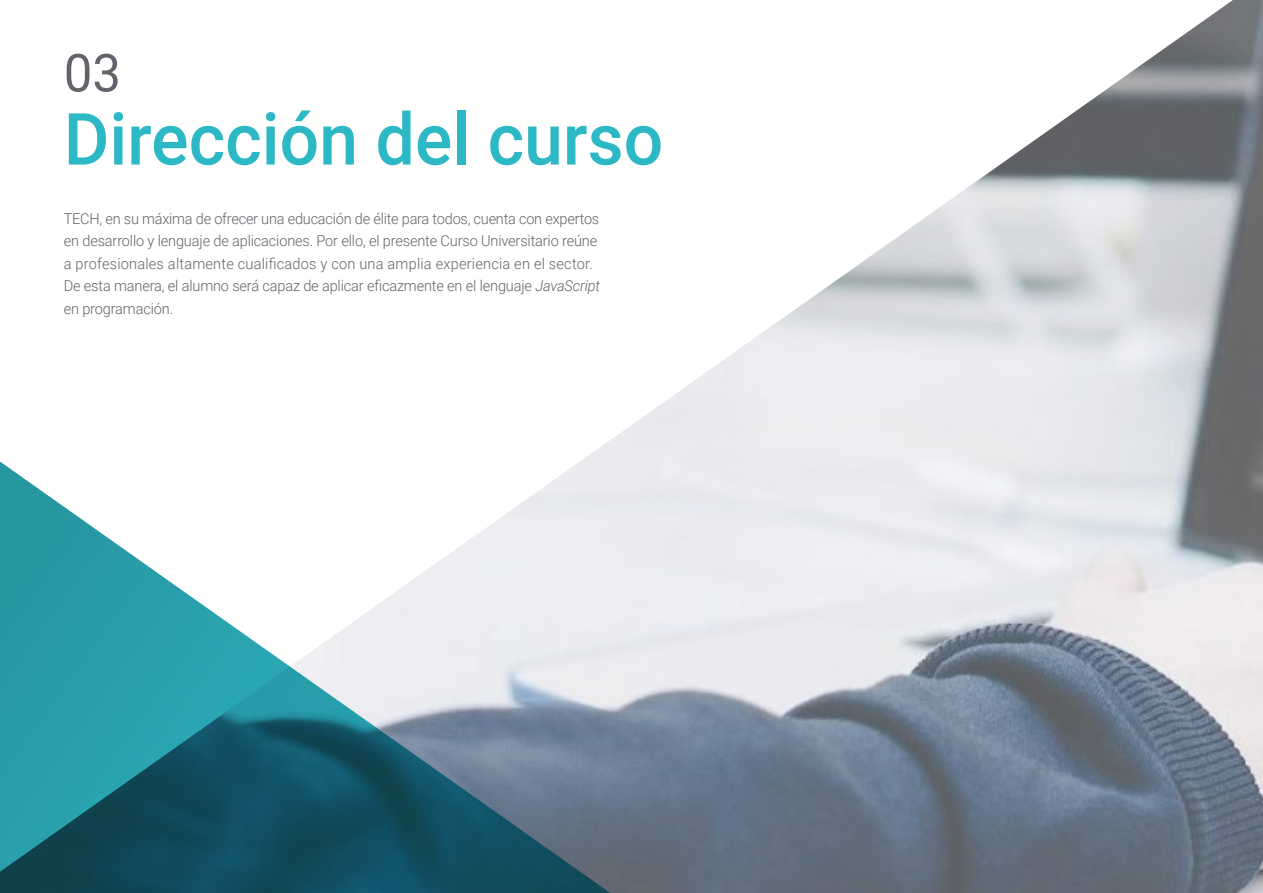
<style>
.page{position:relative;width:1263px;height:893px;background:#fff}
.page>*{position:absolute;margin:0;border:0;box-sizing:border-box;transform-origin:0 0}
.t1{font:500 72px "Roboto";color:#2db8c5}
.t2{font:52.5px "Roboto";color:#61646a}
.t3{font:300 15px/22.5px "Roboto";letter-spacing:-.01em;color:#61646a}
.s1{font-style:italic}
</style>
<div class="page">
<img style="left:602px;top:0;width:661px;height:893px">
<svg style="left:0;top:446px;width:640px;height:447px"></svg>
<h2 class="t2" style="left:64px;top:36px;width:59px">03</h2>
<h1 class="t1" style="left:64px;top:89px;width:601px">Dirección del curso</h1>
<p class="t3" style="left:64px;top:207px;width:538px">TECH, en su máxima de ofrecer una educación de élite para todos, cuenta con expertos en desarrollo y lenguaje de aplicaciones. Por ello, el presente Curso Universitario reúne a profesionales altamente cualificados y con una amplia experiencia en el sector.<br>De esta manera, el alumno será capaz de aplicar eficazmente en el lenguaje <span class="s1">JavaScript </span>en programación.</p>
</div>
